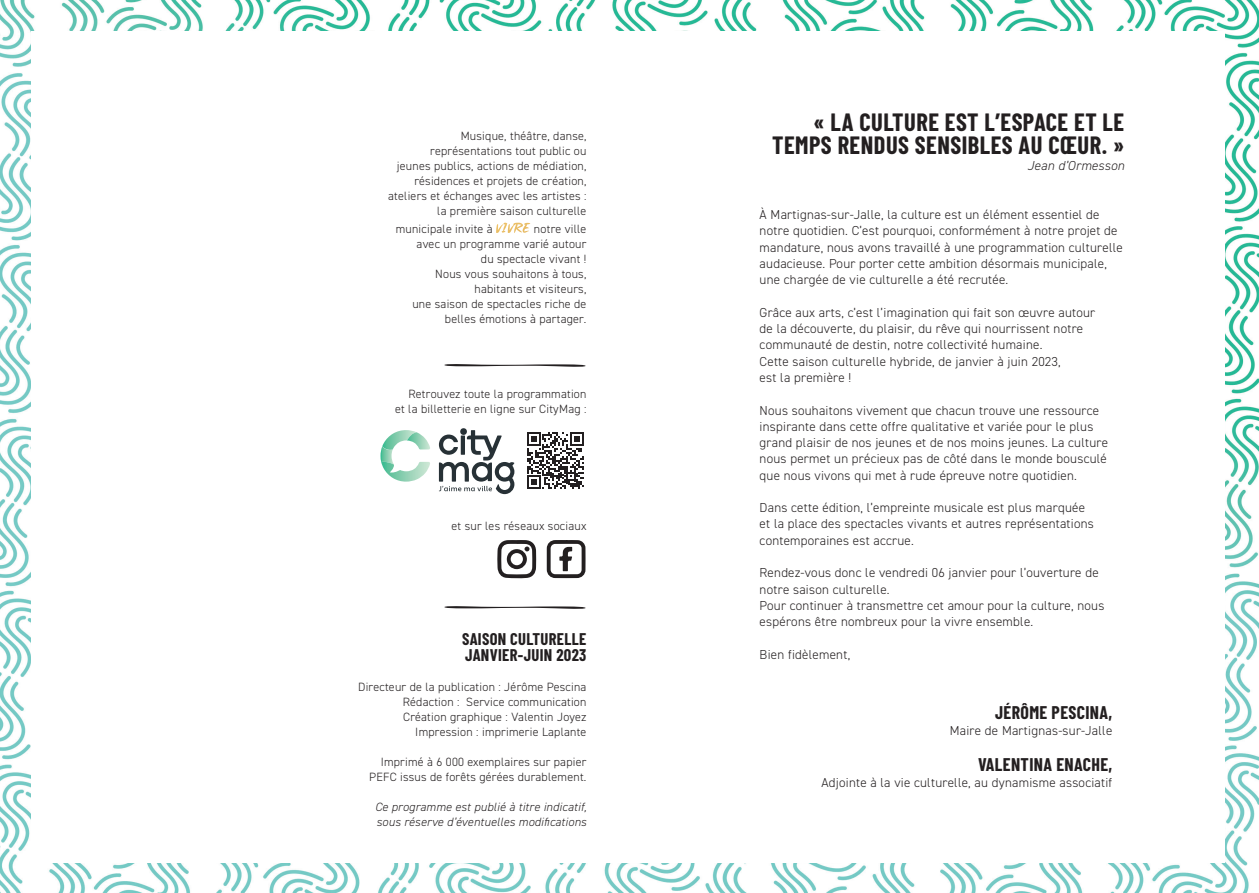
<style>
.page{position:relative;width:1259px;height:893px;background:#fff}
.page>*{position:absolute;margin:0;border:0;box-sizing:border-box;transform-origin:0 0}
.t1{font:700 24.45px/22.8px "Barlow Condensed";letter-spacing:.02em;color:#231f20;text-align:right}
.t2{font:700 17.85px "Barlow Condensed";letter-spacing:.02em;color:#231f20}
.t3{font:700 16.5px "Barlow Condensed";letter-spacing:.02em;color:#231f20}
.t4{font:300 13.05px/16.2px "DIN2014";letter-spacing:.02em;color:#231f20}
.t5{font:italic 300 13.05px "DIN2014";letter-spacing:.02em;color:#231f20}
.t6{font:300 12px/15px "DIN2014";letter-spacing:.02em;color:#231f20;text-align:right}
.t7{font:italic 300 12px/15px "DIN2014";letter-spacing:.02em;color:#231f20}
.s1{font-family:"Hands Brush";font-weight:400;font-style:italic;font-size:15px;color:#fff}
</style>
<div class="page">
<img style="left:0;top:0;width:1259px;height:893px">
<div style="left:31px;top:31px;width:1193px;height:831px;background:#fff"></div>
<svg style="left:380px;top:430px;width:50px;height:52px"></svg>
<svg style="left:439px;top:428px;width:75px;height:66px"></svg>
<svg style="left:527px;top:432px;width:57px;height:57px"></svg>
<svg style="left:546px;top:540px;width:40px;height:39px"></svg>
<svg style="left:497px;top:540px;width:39px;height:38px"></svg>
<svg style="left:444px;top:606px;width:141px;height:3px"></svg>
<svg style="left:444px;top:364px;width:141px;height:3px"></svg>
<p class="t6" style="left:388px;top:128px;width:200px">Musique, théâtre, danse, représentations tout public ou<br>jeunes publics, actions de médiation, résidences et projets de création, ateliers et échanges avec les artistes :</p>
<p class="t6" style="left:396px;top:202px;width:192px;line-height:18px">la première saison culturelle municipale invite à <span class="s1">VIVRE</span> notre ville</p>
<p class="t6" style="left:416px;top:236px;width:171px">avec un programme varié autour</p>
<p class="t6" style="left:481px;top:251px;width:107px">du spectacle vivant !</p>
<p class="t6" style="left:435px;top:266px;width:153px">Nous vous souhaitons à tous, habitants et visiteurs,</p>
<p class="t6" style="left:412px;top:296px;width:175px">une saison de spectacles riche de belles émotions à partager.</p>
<p class="t6" style="left:408px;top:387px;width:179px">Retrouvez toute la programmation</p>
<p class="t6" style="left:395px;top:402px;width:193px">et la billetterie en ligne sur CityMag :</p>
<p class="t6" style="left:451px;top:518px;width:136px">et sur les réseaux sociaux</p>
<p class="t3" style="left:462px;top:628px;width:126px">SAISON CULTURELLE</p>
<p class="t3" style="left:465px;top:643px;width:123px">JANVIER-JUIN 2023</p>
<p class="t6" style="left:358px;top:679px;width:230px">Directeur de la publication : Jérôme Pescina</p>
<p class="t6" style="left:403px;top:694px;width:185px">Rédaction : Service communication</p>
<p class="t6" style="left:403px;top:709px;width:185px">Création graphique : Valentin Joyez</p>
<p class="t6" style="left:415px;top:724px;width:173px">Impression : imprimerie Laplante</p>
<p class="t6" style="left:369px;top:754px;width:219px">Imprimé à 6 000 exemplaires sur papier<br>PEFC issus de forêts gérées durablement.</p>
<p class="t7" style="left:375px;top:799px;width:213px">Ce programme est publié à titre indicatif, sous réserve d’éventuelles modifications</p>
<p class="t1" style="left:772px;top:110px;width:353px">« LA CULTURE EST L’ESPACE ET LE<br>TEMPS RENDUS SENSIBLES AU CŒUR. »</p>
<p class="t5" style="left:1027px;top:158px;width:98px">Jean d’Ormesson</p>
<p class="t4" style="left:759px;top:207px;width:365px">À Martignas-sur-Jalle, la culture est un élément essentiel de notre quotidien. C’est pourquoi, conformément à notre projet de mandature, nous avons travaillé à une programmation culturelle audacieuse. Pour porter cette ambition désormais municipale, une chargée de vie culturelle a été recrutée.</p>
<p class="t4" style="left:759px;top:304px;width:337px">Grâce aux arts, c’est l’imagination qui fait son œuvre autour de la découverte, du plaisir, du rêve qui nourrissent notre communauté de destin, notre collectivité humaine.</p>
<p class="t4" style="left:759px;top:353px;width:303px">Cette saison culturelle hybride, de janvier à juin 2023,</p>
<p class="t4" style="left:759px;top:369px;width:93px">est la première !</p>
<p class="t4" style="left:759px;top:402px;width:350px">Nous souhaitons vivement que chacun trouve une ressource inspirante dans cette offre qualitative et variée pour le plus grand plaisir de nos jeunes et de nos moins jeunes. La culture nous permet un précieux pas de côté dans le monde bousculé que nous vivons qui met à rude épreuve notre quotidien.</p>
<p class="t4" style="left:759px;top:500px;width:336px">Dans cette édition, l’empreinte musicale est plus marquée et la place des spectacles vivants et autres représentations contemporaines est accrue.</p>
<p class="t4" style="left:759px;top:565px;width:340px">Rendez-vous donc le vendredi 06 janvier pour l’ouverture de notre saison culturelle.</p>
<p class="t4" style="left:759px;top:597px;width:346px">Pour continuer à transmettre cet amour pour la culture, nous espérons être nombreux pour la vivre ensemble.</p>
<p class="t4" style="left:759px;top:646px;width:92px">Bien fidèlement,</p>
<p class="t2" style="left:995px;top:699px;width:119px">JÉRÔME PESCINA,</p>
<p class="t4" style="left:949px;top:722px;width:164px">Maire de Martignas-sur-Jalle</p>
<p class="t2" style="left:978px;top:752px;width:136px">VALENTINA ENACHE,</p>
<p class="t4" style="left:821px;top:774px;width:292px">Adjointe à la vie culturelle, au dynamisme associatif</p>
</div>
